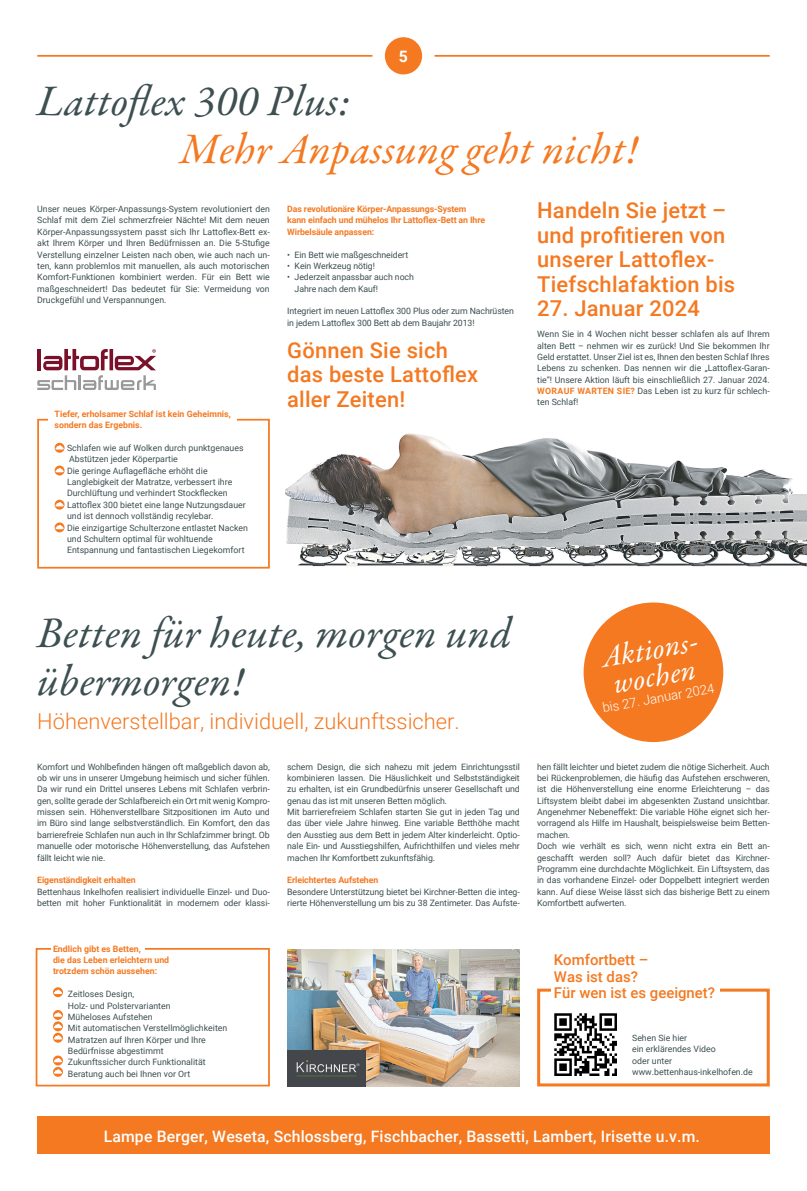
<style>
.page{position:relative;width:807px;height:1191px;background:#fff}
.page>*{position:absolute;margin:0;border:0;box-sizing:border-box;transform-origin:0 0}
.t1{font:italic 43.75px/47.8px "Garamond Premr Pro";letter-spacing:.005em;color:#f47921}
.t2{font:italic 43.75px/47.8px "Garamond Premr Pro";letter-spacing:.005em;color:#3d4f51}
.t3{font:italic 30.62px/27.1px "Garamond Premr Pro";color:#fff}
.t4{font:500 21.88px/24.5px "Roboto";letter-spacing:.01em;color:#f47921}
.t5{font:300 21.88px "Roboto";color:#f47921}
.Titelseite_Roboto_19_pt{font:500 15.75px "Roboto";letter-spacing:.01em;color:#fff}
.t6{font:700 15.75px "Roboto";color:#fff}
.t7{font:500 14.88px/16.6px "Roboto";color:#f47921}
.t8{font:300 13.12px "Roboto";color:#fff}
.Fließtext{font:8.75px/11.4px "Roboto";color:#3d4f51;text-align:justify}
.Fließtext-2{font:700 8.75px/11.4px "Roboto";letter-spacing:-.01em;color:#f47921}
.s1{color:#3d4f51}
.s2{font-weight:700;color:#f47921}
</style>
<div class="page">
<div style="left:384px;top:37px;width:38px;height:37px;background:#f47921;border-radius:50%"></div>
<hr style="left:434px;top:55px;width:335px;height:2px;background:#f47921">
<hr style="left:37px;top:55px;width:335px;height:2px;background:#f47921">
<div style="left:37px;top:1116px;width:732px;height:37px;background:#f47921"></div>
<img style="left:285px;top:433px;width:521px;height:134px">
<div style="left:37px;top:419px;width:233px;height:149px;border:2px solid #f47921"></div>
<div style="left:48px;top:415px;width:188px;height:9px;background:#fff"></div>
<svg style="left:55px;top:443px;width:9px;height:10px"></svg>
<svg style="left:55px;top:465px;width:9px;height:10px"></svg>
<svg style="left:55px;top:500px;width:9px;height:9px"></svg>
<svg style="left:55px;top:522px;width:9px;height:10px"></svg>
<svg style="left:37px;top:349px;width:119px;height:41px"></svg>
<div style="left:36px;top:948px;width:234px;height:138px;border:2px solid #f47921"></div>
<svg style="left:53px;top:987px;width:10px;height:10px"></svg>
<svg style="left:53px;top:1010px;width:10px;height:32px"></svg>
<svg style="left:53px;top:1055px;width:10px;height:21px"></svg>
<div style="left:50px;top:937px;width:94px;height:18px;background:#fff"></div>
<div style="left:583px;top:602px;width:139px;height:140px;background:#f47921;border-radius:50%"></div>
<img style="left:287px;top:950px;width:232px;height:136px">
<img style="left:287px;top:1050px;width:79px;height:36px">
<img style="left:554px;top:1013px;width:62px;height:62px">
<div style="left:537px;top:988px;width:232px;height:98px;border:3px solid #f47921"></div>
<div style="left:550px;top:984px;width:169px;height:16px;background:#fff"></div>
<h3 class="t6" style="left:399px;top:46px;width:11px">5</h3>
<p class="t1" style="left:180px;top:80px;width:458px;text-indent:-143px"><span class="s1">Lattoflex 300 Plus:<br></span>Mehr Anpassung geht nicht!</p>
<p class="Fließtext" style="left:37px;top:203px;width:234px">Unser neues Körper-Anpassungs-System revolutioniert den Schlaf mit dem Ziel schmerzfreier Nächte! Mit dem neuen Körper-Anpassungssystem passt sich Ihr Lattoflex-Bett ex&shy;akt Ihrem Körper und Ihren Bedüfrnissen an. Die 5-Stufige Verstellung einzelner Leisten nach oben, wie auch nach un&shy;ten, kann problemlos mit manuellen, als auch motorischen Komfort-Funktionen kombiniert werden. Fü r ein Bett wie maßgeschneidert! Das bedeutet fü r Sie: Vermeidung von Druckgefühl und Verspannungen.</p>
<p class="Fließtext-2" style="left:287px;top:203px;width:199px">Das revolutionäre Körper-Anpassungs-System kann einfach und mühelos Ihr Lattoflex-Bett an Ihre<br>Wirbelsäule anpassen:</p>
<p class="Fließtext" style="left:287px;top:248px;width:122px">• Ein Bett wie maßgeschneidert</p>
<p class="Fließtext" style="left:287px;top:260px;width:89px">• Kein Werkzeug nötig!</p>
<p class="Fließtext" style="left:294px;top:271px;width:121px;text-indent:-7px">• Jederzeit anpassbar auch noch<br>Jahre nach dem Kauf!</p>
<p class="Fließtext" style="left:287px;top:305px;width:228px">Integriert im neuen Lattoflex 300 Plus oder zum Nachrüsten</p>
<p class="Fließtext" style="left:287px;top:317px;width:189px">in jedem Lattoflex 300 Bett ab dem Baujahr 2013!</p>
<p class="t4" style="left:287px;top:337px;width:192px">Gönnen Sie sich das beste Lattoflex aller Zeiten!</p>
<p class="Fließtext-2" style="left:55px;top:408px;width:178px">Tiefer, erholsamer Schlaf ist kein Geheimnis,</p>
<p class="Fließtext-2" style="left:55px;top:419px;width:89px">sondern das Ergebnis.</p>
<p class="Fließtext" style="left:67px;top:442px;width:178px">Schlafen wie auf Wolken durch punktgenaues</p>
<p class="Fließtext" style="left:69px;top:453px;width:110px">Abstützen jeder Köperpartie</p>
<p class="Fließtext" style="left:67px;top:464px;width:142px">Die geringe Auflagefläche erhöht die</p>
<p class="Fließtext" style="left:67px;top:476px;width:167px">Langlebigkeit der Matratze, verbessert ihre</p>
<p class="Fließtext" style="left:67px;top:487px;width:162px">Durchlüftung und verhindert Stockflecken</p>
<p class="Fließtext" style="left:67px;top:499px;width:180px">Lattoflex 300 bietet eine lange Nutzungsdauer</p>
<p class="Fließtext" style="left:67px;top:510px;width:148px">und ist dennoch vollständig recylebar.</p>
<p class="Fließtext" style="left:67px;top:521px;width:182px">Die einzigartige Schulterzone entlastet Nacken</p>
<p class="Fließtext" style="left:67px;top:533px;width:147px">und Schultern optimal für wohltuende</p>
<p class="Fließtext" style="left:67px;top:544px;width:179px">Entspannung und fantastischen Liegekomfort</p>
<p class="t4" style="left:537px;top:197px;width:199px">Handeln Sie jetzt – und profitieren von unserer Lattoflex-<br>Tiefschlafaktion bis</p>
<p class="t4" style="left:537px;top:295px;width:164px">27. Januar 2024</p>
<p class="Fließtext" style="left:537px;top:328px;width:234px">Wenn Sie in 4 Wochen nicht besser schlafen als auf Ihrem alten Bett – nehmen wir es zurück! Und Sie bekommen Ihr Geld erstattet. Unser Ziel ist es, Ihnen den besten Schlaf Ihres Lebens zu schenken. Das nennen wir die „Lattoflex-Garan&shy;tie”! Unsere Aktion läuft bis einschließlich 27. Januar 2024.<br><span class="s2">WORAUF WARTEN SIE?</span> Das Leben ist zu kurz fü r schlech&shy;ten Schlaf!</p>
<p class="t2" style="left:37px;top:612px;width:475px">Betten für heute, morgen und übermorgen!</p>
<p class="t5" style="left:37px;top:706px;width:424px">Höhenverstellbar, individuell, zukunftssicher.</p>
<p class="Fließtext" style="left:37px;top:760px;width:234px">Komfort und Wohlbefinden hängen oft maßgeblich davon ab, ob wir uns in unserer Umgebung heimisch und sicher fühlen.<br>Da wir rund ein Drittel unseres Lebens mit Schlafen verbrin&shy;gen, sollte gerade der Schlafbereich ein Ort mit wenig Kompro&shy;missen sein. Höhenverstellbare Sitzpositionen im Auto und im Büro sind lange selbstverständlich. Ein Komfort, den das barrierefreie Schlafen nun auch in Ihr Schlafzimmer bringt. Ob manuelle oder motorische Höhenverstellung, das Aufstehen fällt leicht wie nie.</p>
<p class="Fließtext-2" style="left:37px;top:874px;width:100px">Eigenständigkeit erhalten</p>
<p class="Fließtext" style="left:37px;top:885px;width:234px">Bettenhaus Inkelhofen realisiert individuelle Einzel- und Duo&shy;betten mit hoher Funktionalität in modernem oder klassi-</p>
<p class="Fließtext-2" style="left:53px;top:942px;width:118px">Endlich gibt es Betten,<br>die das Leben erleichtern und trotzdem schön aussehen:</p>
<p class="Fließtext" style="left:68px;top:988px;width:68px">Zeitloses Design,</p>
<p class="Fließtext" style="left:68px;top:999px;width:104px">Holz- und Polstervarianten</p>
<p class="Fließtext" style="left:68px;top:1010px;width:86px">Müheloses Aufstehen</p>
<p class="Fließtext" style="left:68px;top:1022px;width:161px">Mit automatischen Verstellmöglichkeiten</p>
<p class="Fließtext" style="left:68px;top:1033px;width:139px">Matratzen auf Ihren Körper und Ihre</p>
<p class="Fließtext" style="left:68px;top:1045px;width:97px">Bedürfnisse abgestimmt</p>
<p class="Fließtext" style="left:68px;top:1056px;width:139px">Zukunftssicher durch Funktionalität</p>
<p class="Fließtext" style="left:68px;top:1067px;width:124px">Beratung auch bei Ihnen vor Ort</p>
<p class="Fließtext" style="left:287px;top:760px;width:234px">schem Design, die sich nahezu mit jedem Einrichtungsstil kombinieren lassen. Die Häuslichkeit und Selbstständigkeit zu erhalten, ist ein Grundbedürfnis unserer Gesellschaft und genau das ist mit unseren Betten möglich.</p>
<p class="Fließtext" style="left:287px;top:806px;width:234px">Mit barrierefreiem Schlafen starten Sie gut in jeden Tag und das über viele Jahre hinweg. Eine variable Betthöhe macht den Ausstieg aus dem Bett in jedem Alter kinderleicht. Optio&shy;nale Ein- und Ausstiegshilfen, Aufrichthilfen und vieles mehr machen Ihr Komfortbett zukunftsfähig.</p>
<p class="Fließtext-2" style="left:287px;top:874px;width:93px">Erleichtertes Aufstehen</p>
<p class="Fließtext" style="left:287px;top:885px;width:234px">Besondere Unterstützung bietet bei Kirchner-Betten die integ&shy;rierte Höhenverstellung um bis zu 38 Zentimeter. Das Aufste-</p>
<p class="t3" style="left:599px;top:646px;width:105px;rotate:-10deg">Aktions&shy;wochen</p>
<p class="t8" style="left:600px;top:698px;width:115px;rotate:-10deg">bis 27. Januar 2024</p>
<p class="Fließtext" style="left:537px;top:760px;width:234px">hen fällt leichter und bietet zudem die nötige Sicherheit. Auch bei Rückenproblemen, die häufig das Aufstehen erschweren, ist die Höhenverstellung eine enorme Erleichterung – das Liftsystem bleibt dabei im abgesenkten Zustand unsichtbar.<br>Angenehmer Nebeneffekt: Die variable Höhe eignet sich her&shy;vorragend als Hilfe im Haushalt, beispielsweise beim Betten&shy;machen.</p>
<p class="Fließtext" style="left:537px;top:840px;width:234px">Doch wie verhält es sich, wenn nicht extra ein Bett an&shy;geschafft werden soll? Auch dafür bietet das Kirchner-Programm eine durchdachte Möglichkeit. Ein Liftsystem, das in das vorhandene Einzel- oder Doppelbett integriert werden kann. Auf diese Weise lässt sich das bisherige Bett zu einem Komfortbett aufwerten.</p>
<p class="t7" style="left:553px;top:950px;width:162px">Komfortbett –<br>Was ist das?<br>Für wen ist es geeignet?</p>
<p class="Fließtext" style="left:631px;top:1031px;width:122px;text-align:left">Sehen Sie hier<br>ein erklärendes Video<br>oder unter www.bettenhaus-inkelhofen.de</p>
<p class="Titelseite_Roboto_19_pt" style="left:104px;top:1125px;width:597px">Lampe Berger, Weseta, Schlossberg, Fischbacher, Bassetti, Lambert, Irisette u.v.m.</p>
</div>
